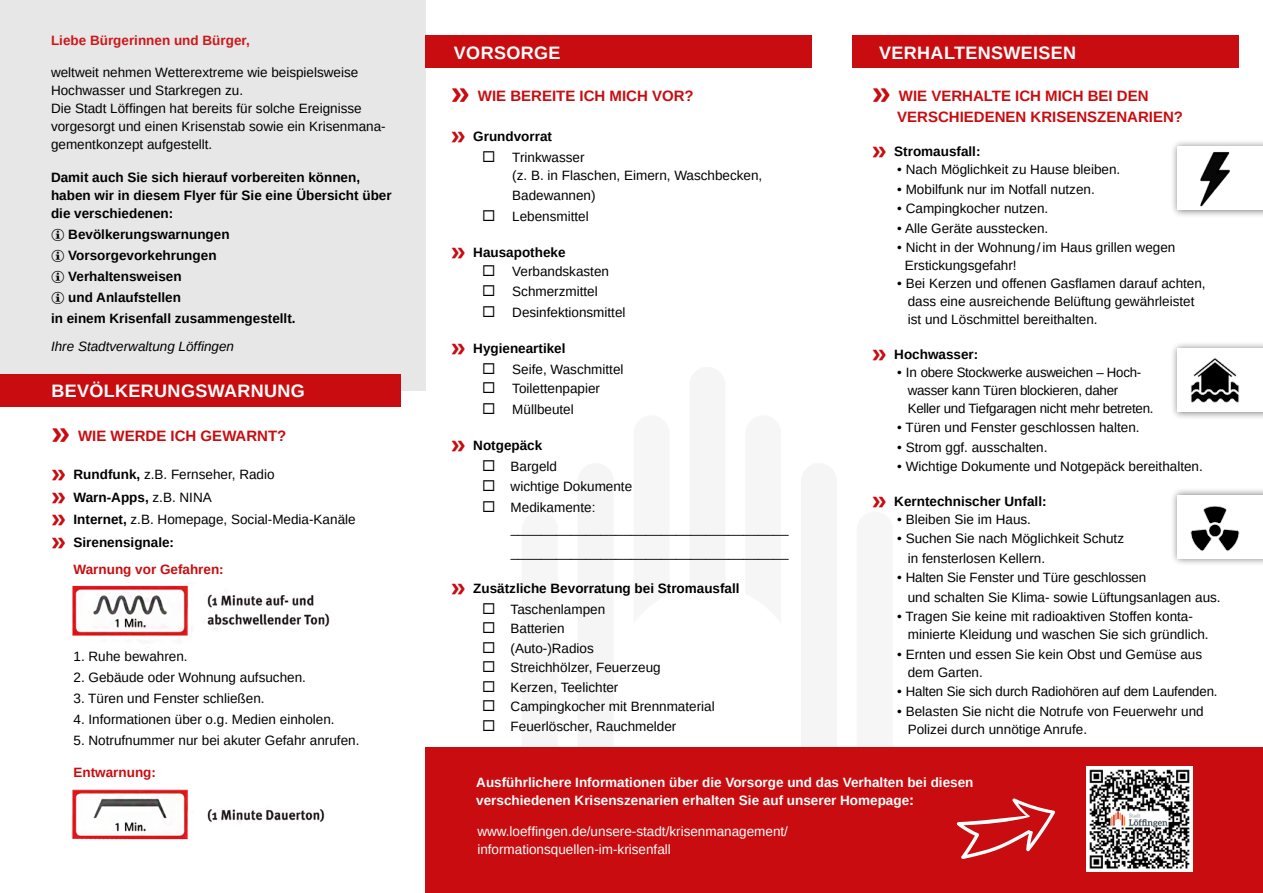
<style>
.page{position:relative;width:1263px;height:893px;background:#fff}
.page>*{position:absolute;margin:0;border:0;box-sizing:border-box;transform-origin:0 0}
.t1{font:700 34.5px "Arimo";color:#c90c0f}
.t2{font:700 18px "Arimo";letter-spacing:.02em;color:#fff}
.t3{font:700 15px/21px "Arimo";color:#c90c0f}
.t4{font:13.5px/18px "Arimo";color:#000}
.t5{font:700 13.5px/18px "Arimo";color:#000}
.t6{font:700 13.5px/18px "Arimo";color:#fff}
.t7{font:13.5px/18px "Arimo";letter-spacing:-.02em;color:#000}
.t8{font:13.5px/18px "Arimo";color:#fff}
.t9{font:700 13.5px "Arimo";color:#c90c0f}
.t10{font:italic 13.5px "Arimo";color:#000}
.t11{font:700 13.5px "Arimo";color:#cd171a}
.s1{font-weight:700;font-size:27px;color:#c90c0f}
.s2{font-weight:700}
.s3{font-size:27px;color:#c90c0f}
.s4{font-size:15px}
</style>
<div class="page">
<div style="left:425px;top:747px;width:838px;height:146px;background:#c90c0f"></div>
<div style="left:0;top:0;width:425px;height:390px;background:#e7e7e7"></div>
<div style="left:0;top:374px;width:400px;height:33px;background:#c90c0f"></div>
<div style="left:425px;top:35px;width:387px;height:33px;background:#c90c0f"></div>
<div style="left:851px;top:35px;width:387px;height:33px;background:#c90c0f"></div>
<svg style="left:956px;top:798px;width:99px;height:61px"></svg>
<img style="left:72px;top:585px;width:258px;height:51px">
<img style="left:71px;top:789px;width:254px;height:51px">
<img style="left:1086px;top:766px;width:106px;height:106px">
<div style="left:1170px;top:139px;width:93px;height:79px;background:#000;opacity:.54"></div>
<div style="left:1178px;top:147px;width:85px;height:63px;background:#fff"></div>
<img style="left:1200px;top:152px;width:30px;height:55px">
<div style="left:1170px;top:341px;width:93px;height:79px;background:#000;opacity:.54"></div>
<div style="left:1178px;top:349px;width:85px;height:63px;background:#fff"></div>
<img style="left:1191px;top:358px;width:49px;height:45px">
<div style="left:1170px;top:488px;width:93px;height:78px;background:#000;opacity:.54"></div>
<div style="left:1178px;top:495px;width:85px;height:64px;background:#fff"></div>
<img style="left:1190px;top:506px;width:50px;height:45px">
<p class="t11" style="left:51px;top:31px;width:200px">Liebe Bürgerinnen und Bürger,</p>
<p class="t4" style="left:51px;top:64px;width:336px">weltweit nehmen Wetterextreme wie beispielsweise Hochwasser und Starkregen zu.<br>Die Stadt Löffingen hat bereits für solche Ereignisse vorgesorgt und einen Krisenstab sowie ein Krisenmana&shy;gementkonzept aufgestellt.</p>
<p class="t5" style="left:51px;top:168px;width:342px">Damit auch Sie sich hierauf vorbereiten können, haben wir in diesem Flyer für Sie eine Übersicht über die verschiedenen:</p>
<p class="t5" style="left:68px;top:225px;width:163px">Bevölkerungswarnungen</p>
<p class="t5" style="left:68px;top:246px;width:150px">Vorsorgevorkehrungen</p>
<p class="t5" style="left:68px;top:267px;width:115px">Verhaltensweisen</p>
<p class="t5" style="left:68px;top:288px;width:114px">und Anlaufstellen</p>
<p class="t5" style="left:51px;top:309px;width:246px">in einem Krisenfall zusammengestellt.</p>
<p class="t10" style="left:51px;top:337px;width:185px">Ihre Stadtverwaltung Löffingen</p>
<h2 class="t2" style="left:51px;top:378px;width:252px">Bevölkerungswarnung</h2>
<h1 class="t1" style="left:51px;top:408px;width:21px">»</h1>
<p class="t3" style="left:78px;top:425px;width:46px">WIE WER</p>
<p class="t3" style="left:146px;top:425px;width:79px">DE ICH GEWARNT</p>
<p class="t3" style="left:277px;top:425px;width:11px">?</p>
<p class="t4" style="left:51px;top:464px;width:306px;line-height:22.5px"><span class="s1">»</span> <span class="s2">Rundfunk,</span> z.B. Fernseher, Radio<br><span class="s1">»</span> <span class="s2">Warn-Apps,</span> z.B. NINA<br><span class="s1">»</span> <span class="s2">Internet,</span> z.B. Homepage, Social-Media-Kanäle <span class="s1">»</span> <span class="s2">Sirenensignale:</span></p>
<p class="t9" style="left:51px;top:560px;width:19px">W</p>
<p class="t9" style="left:86px;top:560px;width:140px">arnung vor Gefahren:</p>
<p class="t4" style="left:74px;top:647px;width:116px">1. Ruhe bewahren.</p>
<p class="t4" style="left:74px;top:668px;width:234px">2. Gebäude oder Wohnung aufsuchen.</p>
<p class="t4" style="left:74px;top:689px;width:193px">3. Türen und Fenster schließen.</p>
<p class="t4" style="left:74px;top:710px;width:263px">4. Informationen über o.g. Medien einholen.</p>
<p class="t4" style="left:74px;top:731px;width:287px">5. Notrufnummer nur bei akuter Gefahr anrufen.</p>
<p class="t9" style="left:51px;top:763px;width:107px">Entwarnung:</p>
<h2 class="t2" style="left:454px;top:40px;width:108px">Vorsorg e</h2>
<h2 class="t2" style="left:879px;top:40px;width:199px">Verhaltensweisen</h2>
<h1 class="t1" style="left:872px;top:68px;width:21px">»</h1>
<p class="t3" style="left:897px;top:85px;width:241px">Wi e verhalte ich mich BEI DEN<br>VERSCH</p>
<h1 class="t1" style="left:451px;top:68px;width:21px">»</h1>
<p class="t3" style="left:478px;top:85px;width:217px">Wie bereite ich mich vor?</p>
<p class="t5" style="left:451px;top:128px;width:103px"><span class="s3">»</span> Grundvorrat</p>
<p class="t4" style="left:512px;top:149px;width:252px;text-indent:-30px">◻ Trinkwasser<br>(z. B. in Flaschen, Eimern, Waschbecken,</p>
<p class="t4" style="left:512px;top:186px;width:85px">Badewannen)</p>
<p class="t4" style="left:482px;top:207px;width:108px">◻ Lebensmittel</p>
<p class="t5" style="left:451px;top:243px;width:116px"><span class="s3">»</span> Hausapotheke</p>
<p class="t4" style="left:482px;top:263px;width:128px">◻ Verbandskasten</p>
<p class="t4" style="left:482px;top:282px;width:117px">◻ Schmerzmittel</p>
<p class="t4" style="left:482px;top:303px;width:145px">◻ Desinfektionsmittel</p>
<p class="t5" style="left:451px;top:339px;width:116px"><span class="s3">»</span> Hygieneartikel</p>
<p class="t4" style="left:482px;top:360px;width:143px">◻ Seife, Waschmittel</p>
<p class="t4" style="left:482px;top:380px;width:119px">◻ Toilettenpapier</p>
<p class="t4" style="left:482px;top:401px;width:93px">◻ Müllbeutel</p>
<p class="t5" style="left:451px;top:437px;width:93px"><span class="s3">»</span> Notgepäck</p>
<p class="t4" style="left:482px;top:458px;width:76px">◻ Bargeld</p>
<p class="t4" style="left:482px;top:477px;width:151px">◻ wichtige Dokumente</p>
<p class="t4" style="left:511px;top:497px;width:279px;line-height:21px;text-indent:-29px">◻ Medikamente: _____________________________________</p>
<p class="t4" style="left:511px;top:543px;width:279px">_____________________________________</p>
<p class="t5" style="left:451px;top:579px;width:290px"><span class="s3">»</span> Zusätzliche Bevorratung bei Stromausfall</p>
<p class="t4" style="left:482px;top:600px;width:124px">◻ Taschenlampen</p>
<p class="t4" style="left:482px;top:620px;width:84px">◻ Batterien</p>
<p class="t4" style="left:482px;top:639px;width:113px">◻ (Auto-)Radios</p>
<p class="t4" style="left:482px;top:659px;width:180px">◻ Streichhölzer, Feuerzeug</p>
<p class="t4" style="left:482px;top:678px;width:138px">◻ Kerzen, Teelichter</p>
<p class="t4" style="left:482px;top:698px;width:234px">◻ Campingkocher mit Brennmaterial</p>
<p class="t4" style="left:482px;top:717px;width:196px">◻ Feuerlöscher, Rauchmelder</p>
<p class="t3" style="left:960px;top:106px;width:36px">IEDENEN</p>
<p class="t3" style="left:1031px;top:106px;width:37px">KRISENS</p>
<p class="t3" style="left:1097px;top:106px;width:21px">ZENAR</p>
<p class="t3" style="left:1149px;top:106px;width:36px">IEN?</p>
<p class="t5" style="left:872px;top:143px;width:110px"><span class="s3">»</span> Stromausfall:</p>
<p class="t4" style="left:897px;top:161px;width:225px">• Nach Möglichkeit zu Hause bleiben.</p>
<p class="t4" style="left:897px;top:180px;width:199px">• Mobilfunk nur im Notfall nutzen.</p>
<p class="t4" style="left:897px;top:200px;width:153px">• Campingkocher nutzen.</p>
<p class="t4" style="left:897px;top:219px;width:153px">• Alle Geräte ausstecken.</p>
<p class="t4" style="left:905px;top:238px;width:272px;text-indent:-8px">• Nicht in der Wohnung/ im Haus grillen wegen<br>Erstickungsgefahr!</p>
<p class="t4" style="left:908px;top:274px;width:299px;text-indent:-11px">• Bei Kerzen und offenen Gasflamen darauf achten, dass eine ausreichende Belüftung gewährleistet ist und Löschmittel bereithalten.</p>
<p class="t5" style="left:872px;top:345px;width:108px"><span class="s3">»</span> Hochwasser:</p>
<p class="t7" style="left:908px;top:363px;width:247px;text-indent:-11px">• In obere Stockwerke ausweichen – Hoch&shy;wasser kann Türen blockieren, daher<br>Keller und Tiefgaragen nicht mehr betreten.</p>
<p class="t4" style="left:897px;top:419px;width:244px">• Türen und Fenster geschlossen halten.</p>
<p class="t4" style="left:897px;top:438px;width:152px">• Strom ggf. ausschalten.</p>
<p class="t4" style="left:897px;top:458px;width:307px">• Wichtige Dokumente und Notgepäck bereithalten.</p>
<p class="t5" style="left:872px;top:492px;width:176px"><span class="s3">»</span> Kerntechnischer Unfall:</p>
<p class="t4" style="left:897px;top:510px;width:135px">• Bleiben Sie im Haus.</p>
<p class="t4" style="left:908px;top:529px;width:218px;line-height:19.5px;text-indent:-11px">• Suchen Sie nach Möglichkeit Schutz in fensterlosen Kellern.</p>
<p class="t4" style="left:908px;top:568px;width:314px;line-height:19.5px;text-indent:-11px">• Halten Sie Fenster und Türe geschlossen<br>und schalten Sie Klima- sowie Lüftungsanlagen aus.</p>
<p class="t4" style="left:908px;top:608px;width:302px;text-indent:-11px">• Tragen Sie keine mit radioaktiven Stoffen konta&shy;minierte Kleidung und waschen Sie sich gründlich.</p>
<p class="t4" style="left:908px;top:645px;width:296px;text-indent:-11px">• Ernten und essen Sie kein Obst und Gemüse aus dem Garten.</p>
<p class="t4" style="left:897px;top:683px;width:322px">• Halten Sie sich durch Radiohören auf dem Laufenden.</p>
<p class="t4" style="left:908px;top:702px;width:297px;text-indent:-11px">• Belasten Sie nicht die Notrufe von Feuerwehr und<br>Polizei durch unnötige Anrufe.</p>
<p class="t6" style="left:476px;top:773px;width:499px">Ausführlichere Informationen über die Vorsorge und das Verhalten bei diesen verschiedenen Krisenszenarien erhalten Sie auf unserer Homepage<span class="s4">:</span></p>
<p class="t8" style="left:477px;top:822px;width:312px">www.loeffingen.de/unsere-stadt/krisenmanagement/ informationsquellen-im-krisenfall</p>
</div>
